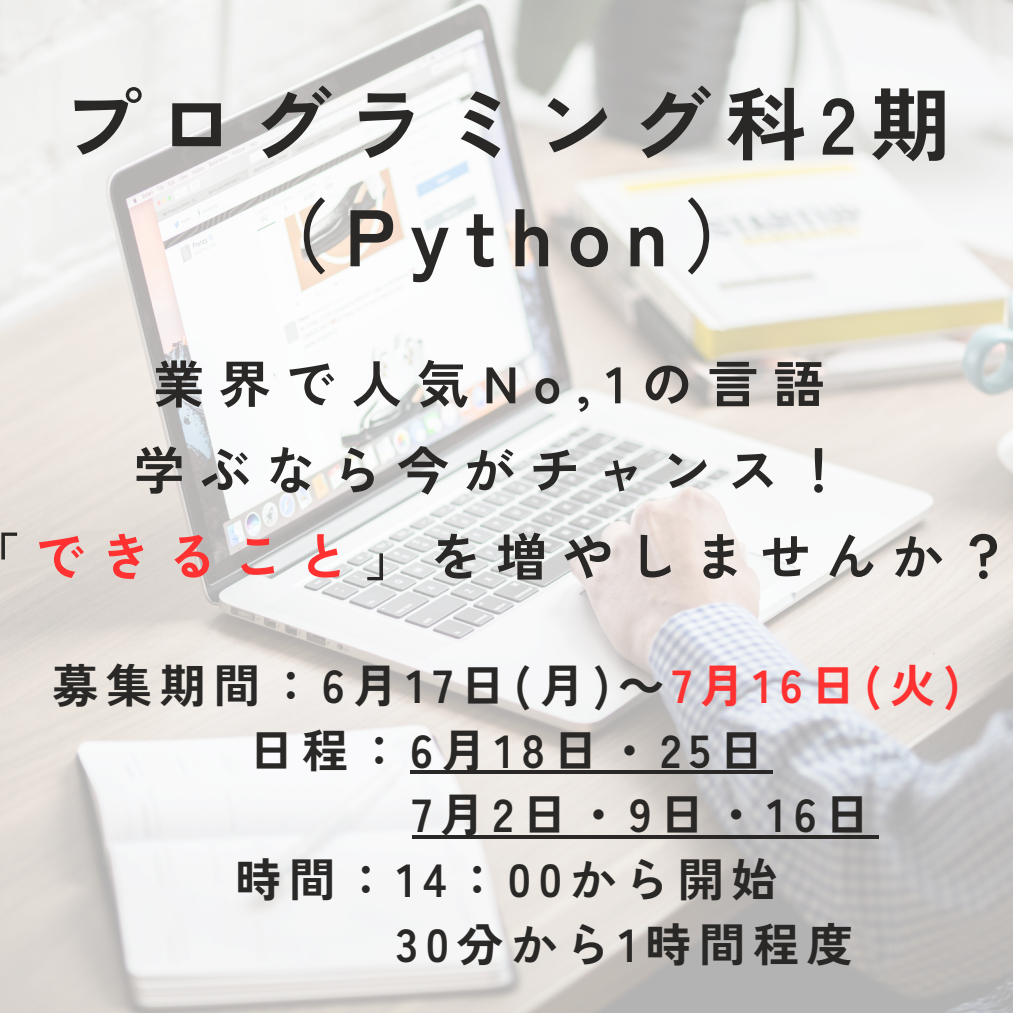
<style>
.page{position:relative;width:1013px;height:1013px;background:#fff}
.page>*{position:absolute;margin:0;border:0;box-sizing:border-box;transform-origin:0 0}
.t1{font:700 80px/111.5px "Zen Kaku Gothic New";letter-spacing:.185em;color:#292826;text-align:center}
.t2{font:700 51.25px "Zen Kaku Gothic New";letter-spacing:.285em;color:#292826}
.t3{font:700 46.25px "Zen Kaku Gothic New";letter-spacing:.165em;color:#292826}
.s1{color:#ff3131}
.s2{font-family:"Noto Sans CJ Ksc"}
</style>
<div class="page">
<img style="left:0;top:0;width:1012px;height:1012px">
<hr style="left:410px;top:770px;width:362px;height:4px;background:#292826">
<hr style="left:412px;top:835px;width:466px;height:4px;background:#292826">
<p class="t1" style="left:62px;top:64px;width:891px">プログラミング科2期（Python）</p>
<h1 class="t2" style="left:153px;top:344px;width:672px">業界で人気No,1の言語</h1>
<p class="t2" style="left:134px;top:430px;width:712px">学ぶなら今がチャンス！</p>
<p class="t2" style="left:-31px;top:516px;width:1041px">「<span class="s1">できること</span>」を増やしませんか？</p>
<p class="t3" style="left:52px;top:649px;width:910px">募集期間：6月17日(月)<span class="s2">～</span><span class="s1">7月16日(火)</span></p>
<p class="t3" style="left:248px;top:714px;width:518px">日程：6月18日・25日</p>
<p class="t3" style="left:412px;top:778px;width:460px">7月2日・9日・16日</p>
<p class="t3" style="left:235px;top:843px;width:544px">時間：14：00から開始</p>
<p class="t3" style="left:396px;top:908px;width:459px">30分から1時間程度</p>
</div>
